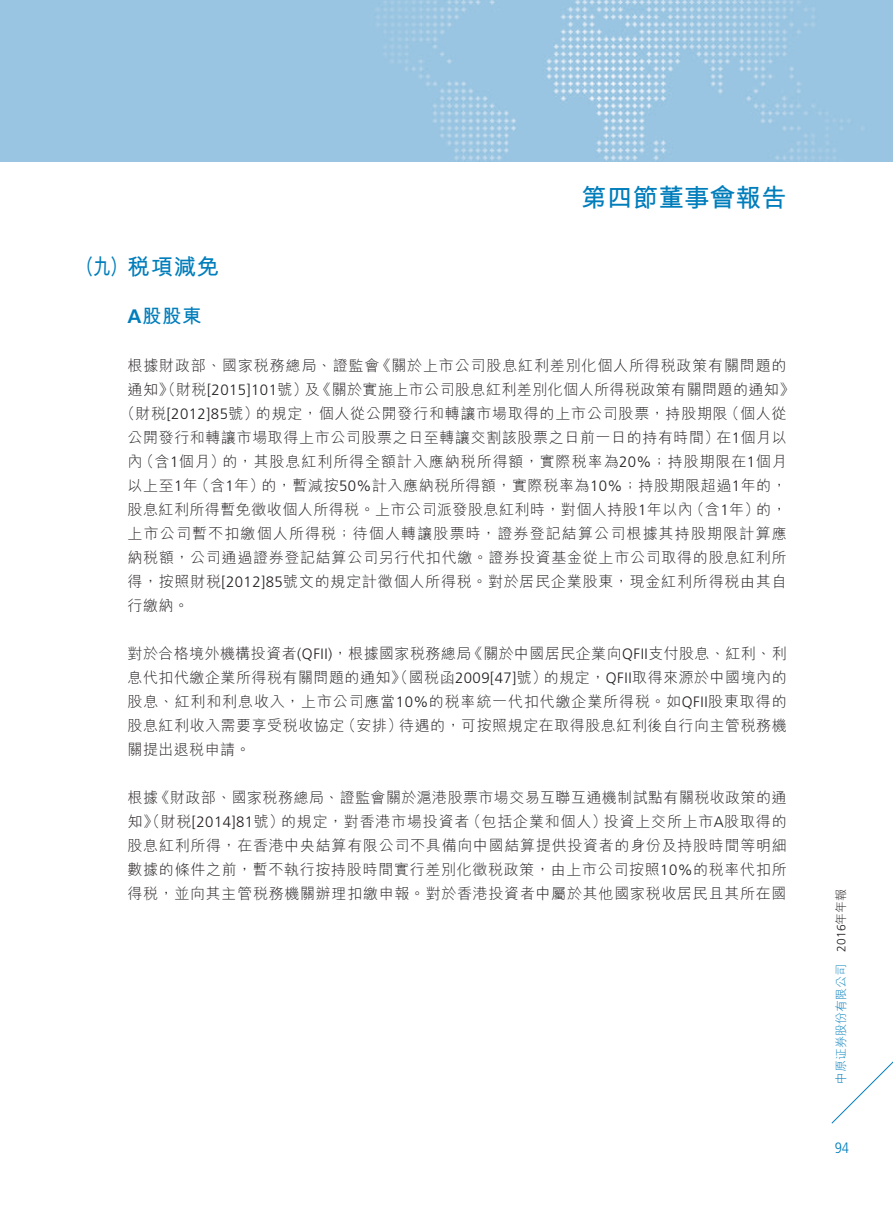
<style>
.page{position:relative;width:893px;height:1212px;background:#fff}
.page>*{position:absolute;margin:0;border:0;box-sizing:border-box;transform-origin:0 0}
.t1{font:700 25.5px "M Hei HK";letter-spacing:.01em;color:#007dbb}
.t2{font:700 22.5px "M Hei HK";color:#007dbb;scale:.8 1}
.t3{font:700 19.5px "M Hei HK";color:#007dbb}
.t4{font:300 15px/24px "M Hei HK";letter-spacing:.05em;color:#231f20;text-align:justify}
.t5{font:300 15px "M Hei HK";letter-spacing:.03em;color:#231f20}
.t6{font:300 15px "M Hei HK";letter-spacing:.075em;color:#231f20}
.t7{font:300 condensed 15px "Frutiger LT Std";color:#007dbb}
.t8{font:300 12px "M Hei HK";letter-spacing:.005em;color:#007dbb}
.s1{font-family:"Frutiger LT Std"}
.s2{font-family:"M Hei HKS"}
.s3{font-family:"Frutiger LT Std";color:#231f20}
.s4{color:#231f20}
</style>
<div class="page">
<img style="left:0;top:0;width:893px;height:162px">
<svg style="left:831px;top:1061px;width:62px;height:63px"></svg>
<h1 class="t1" style="left:581px;top:179px;width:207px">第四節董事會報告</h1>
<h2 class="t2" style="left:76px;top:251px;width:181px">（九）稅項減免</h2>
<h3 class="t3" style="left:128px;top:302px;width:76px"><span class="s1">A</span>股股東</h3>
<p class="t4" style="left:128px;top:353px;width:661px">根據財政部、國家稅務總局、證監會《關於上市公司股息紅利差別化個人所得稅政策有關問題的</p>
<p class="t5" style="left:128px;top:379px;width:668px">通知》（財稅<span class="s1">[2015]101</span>號）及《關於實施上市公司股息紅利差別化個人所得稅政策有關問題的通知》</p>
<p class="t4" style="left:120px;top:401px;width:668px">（財稅<span class="s1">[2012]85</span>號）的規定，個人從公開發行和轉讓市場取得的上市公司股票，持股期限（個人從</p>
<p class="t4" style="left:128px;top:425px;width:661px">公開發行和轉讓市場取得上市公司股票之日至轉讓交割該股票之日前一日的持有時間）在<span class="s1">1</span>個月以</p>
<p class="t4" style="left:128px;top:449px;width:661px">內（含<span class="s1">1</span>個月）的，其股息紅利所得全額計入應納稅所得額，實際稅率為<span class="s1">20%</span>；持股期限在<span class="s1">1</span>個月</p>
<p class="t4" style="left:128px;top:473px;width:661px">以上至<span class="s1">1</span>年（含<span class="s1">1</span>年）的，暫減按<span class="s1">50%</span>計入應納稅所得額，實際稅率為<span class="s1">10%</span>；持股期限超過<span class="s1">1</span>年的，</p>
<p class="t5" style="left:128px;top:499px;width:661px">股息紅利所得暫免徵收個人所得稅。上市公司派發股息紅利時，對個人持股<span class="s1">1</span>年以內（含<span class="s1">1</span>年）的，</p>
<p class="t6" style="left:128px;top:523px;width:661px">上市公司暫不扣繳個人所得稅；待個人轉讓股票時，證券登記結算公司根據其持股期限計算應</p>
<p class="t4" style="left:128px;top:545px;width:660px">納稅額，公司通過證券登記結算公司另行代扣代繳。證券投資基金從上市公司取得的股息紅利所</p>
<p class="t4" style="left:128px;top:569px;width:661px">得，按照財稅<span class="s1">[2012]85</span>號文的規定計徵個人所得稅。對於居民企業股東，現金紅利所得稅由其自</p>
<p class="t4" style="left:128px;top:593px;width:63px">行繳納。</p>
<p class="t4" style="left:128px;top:641px;width:661px">對於合格境外機構投資者<span class="s1">(QFII)</span>，根據國家稅務總局《關於中國居民企業向<span class="s1">QFII</span>支付股息、紅利、利息代扣代繳企業所得稅有關問題的通知》（國稅函<span class="s1">2009[47]</span>號）的規定，<span class="s1">QFII</span>取得來源於中國境內的股息、紅利和利息收入，上市公司應當<span class="s1">10%</span>的稅率統一代扣代繳企業所得稅。如<span class="s1">QFII</span>股東取得的股息紅利收入需要享受稅收協定（安排）待遇的，可按照規定在取得股息紅利後自行向主管稅務機關提出退稅申請。</p>
<p class="t4" style="left:128px;top:785px;width:661px">根據《財政部、國家稅務總局、證監會關於滬港股票市場交易互聯互通機制試點有關稅收政策的通知》（財稅<span class="s1">[2014]81</span>號）的規定，對香港市場投資者（包括企業和個人）投資上交所上市<span class="s1">A</span>股取得的股息紅利所得，在香港中央結算有限公司不具備向中國結算提供投資者的身份及持股時間等明細數據的條件之前，暫不執行按持股時間實行差別化徵稅政策，由上市公司按照<span class="s1">10%</span>的稅率代扣所得稅，並向其主管稅務機關辦理扣繳申報。對於香港投資者中屬於其他國家稅收居民且其所在國</p>
<p class="t8" style="left:833px;top:1084px;width:197px;rotate:-90deg">中原<span class="s2">證</span>券股份有限公司 <span class="s3">2016</span><span class="s4">年年報</span></p>
<p class="t7" style="left:835px;top:1139px;width:16px">94</p>
</div>
